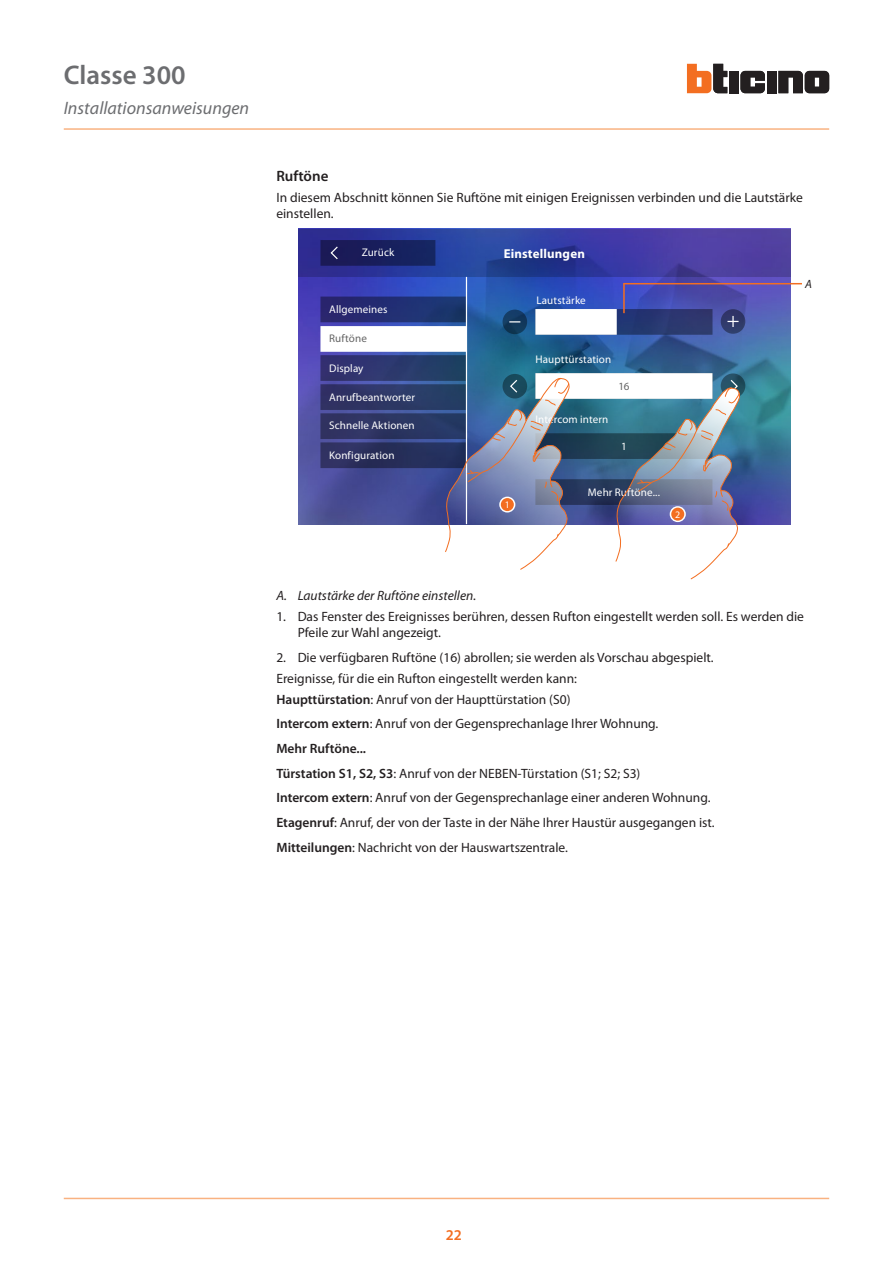
<style>
.page{position:relative;width:893px;height:1263px;background:#fff}
.page>*{position:absolute;margin:0;border:0;box-sizing:border-box;transform-origin:0 0}
.t1{font:600 27px "Myriad Pro";color:#6c6d70}
.t2{font:italic 18px "Myriad Pro";color:#6c6d70}
.t3{font:600 15px "Myriad Pro";color:#231f20}
.t4{font:600 15px "Myriad Pro";color:#f36e21}
.t5{font:13.5px/24.8px "Myriad Pro";color:#231f20}
.t6{font:italic 13.5px "Myriad Pro";color:#231f20}
.t7{font:700 12.9px "Myriad Pro";letter-spacing:.01em;color:#fff}
.t8{font:italic 12px "Myriad Pro";color:#231f20}
.t9{font:11.1px "Myriad Pro";letter-spacing:.01em;color:#fff}
.t10{font:11.1px "Myriad Pro";letter-spacing:.015em;color:#646464}
.t11{font:10.05px "Myriad Pro";color:#fff}
.s1{font-weight:600}
</style>
<div class="page">
<svg style="left:740px;top:71px;width:25px;height:22px"></svg>
<div style="left:767px;top:71px;width:10px;height:22px;background:#231f20"></div>
<div style="left:729px;top:71px;width:10px;height:22px;background:#231f20"></div>
<svg style="left:687px;top:64px;width:40px;height:29px"></svg>
<svg style="left:778px;top:71px;width:51px;height:22px"></svg>
<hr style="left:64px;top:128px;width:765px;height:2px;background:#f9b281">
<hr style="left:64px;top:1198px;width:765px;height:1px;background:#f9b281">
<img style="left:298px;top:277px;width:492px;height:247px">
<svg style="left:298px;top:229px;width:492px;height:48px;background:#383c9d"></svg>
<svg style="left:320px;top:240px;width:115px;height:26px;background:#19205d"></svg>
<div style="left:721px;top:309px;width:24px;height:25px;background:#2f3867;border-radius:50%"></div>
<div style="left:721px;top:373px;width:24px;height:25px;background:#1f4c59;border-radius:50%"></div>
<hr style="left:466px;top:277px;width:1px;height:247px;background:#fff">
<img style="left:320px;top:297px;width:420px;height:283px">
<svg style="left:670px;top:506px;width:16px;height:16px"></svg>
<div style="left:671px;top:508px;width:13px;height:13px;background:#f36e21;border-radius:50%"></div>
<hr style="left:623px;top:283px;width:179px;height:1px;background:#f36e21">
<hr style="left:623px;top:284px;width:2px;height:29px;background:#f36e21">
<h1 class="t1" style="left:64px;top:58px;width:123px">Classe 300</h1>
<h2 class="t2" style="left:64px;top:97px;width:187px">Installationsanweisungen</h2>
<p class="t3" style="left:276px;top:167px;width:54px">Ruftöne</p>
<p class="t5" style="left:276px;top:189px;width:528px;line-height:16.2px">In diesem Abschnitt können Sie Ruftöne mit einigen Ereignissen verbinden und die Lautstärke einstellen.</p>
<p class="t9" style="left:362px;top:246px;width:34px">Zurück</p>
<p class="t7" style="left:504px;top:245px;width:83px">Einstellungen</p>
<p class="t9" style="left:329px;top:302px;width:60px">Allgemeines</p>
<p class="t10" style="left:329px;top:332px;width:39px">Ruftöne</p>
<p class="t9" style="left:329px;top:361px;width:36px">Display</p>
<p class="t9" style="left:329px;top:390px;width:88px">Anrufbeantworter</p>
<p class="t9" style="left:329px;top:418px;width:87px">Schnelle Aktionen</p>
<p class="t9" style="left:329px;top:448px;width:67px">Konfiguration</p>
<p class="t11" style="left:505px;top:499px;width:7px">1</p>
<p class="t9" style="left:536px;top:293px;width:51px">Lautstärke</p>
<p class="t9" style="left:535px;top:352px;width:77px">Haupttürstation</p>
<p class="t10" style="left:618px;top:380px;width:12px">16</p>
<p class="t9" style="left:535px;top:413px;width:74px">Intercom intern</p>
<p class="t9" style="left:621px;top:440px;width:7px">1</p>
<p class="t9" style="left:588px;top:486px;width:74px">Mehr Ruftöne...</p>
<p class="t11" style="left:675px;top:508px;width:7px">2</p>
<p class="t8" style="left:805px;top:277px;width:8px">A</p>
<p class="t6" style="left:276px;top:587px;width:201px">A. Lautstärke der Ruftöne einstellen.</p>
<p class="t5" style="left:298px;top:608px;width:508px;line-height:16.2px;text-indent:-21px">1. Das Fenster des Ereignisses berühren, dessen Rufton eingestellt werden soll. Es werden die<br>Pfeile zur Wahl angezeigt.</p>
<p class="t5" style="left:276px;top:645px;width:439px">2. Die verfügbaren Ruftöne (16) abrollen; sie werden als Vorschau abgespielt.</p>
<p class="t5" style="left:276px;top:666px;width:302px">Ereignisse, für die ein Rufton eingestellt werden kann:</p>
<p class="t5" style="left:276px;top:686px;width:440px"><span class="s1">Haupttürstation</span>: Anruf von der Haupttürstation (S0)<br><span class="s1">Intercom extern</span>: Anruf von der Gegensprechanlage Ihrer Wohnung.<br><span class="s1">Mehr Ruftöne...<br>Türstation S1, S2, S3</span>: Anruf von der NEBEN-Türstation (S1; S2; S3)<br><span class="s1">Intercom extern</span>: Anruf von der Gegensprechanlage einer anderen Wohnung.<br><span class="s1">Etagenruf</span>: Anruf, der von der Taste in der Nähe Ihrer Haustür ausgegangen ist.<br><span class="s1">Mitteilungen</span>: Nachricht von der Hauswartszentrale.</p>
<p class="t4" style="left:446px;top:1225px;width:18px">22</p>
</div>
